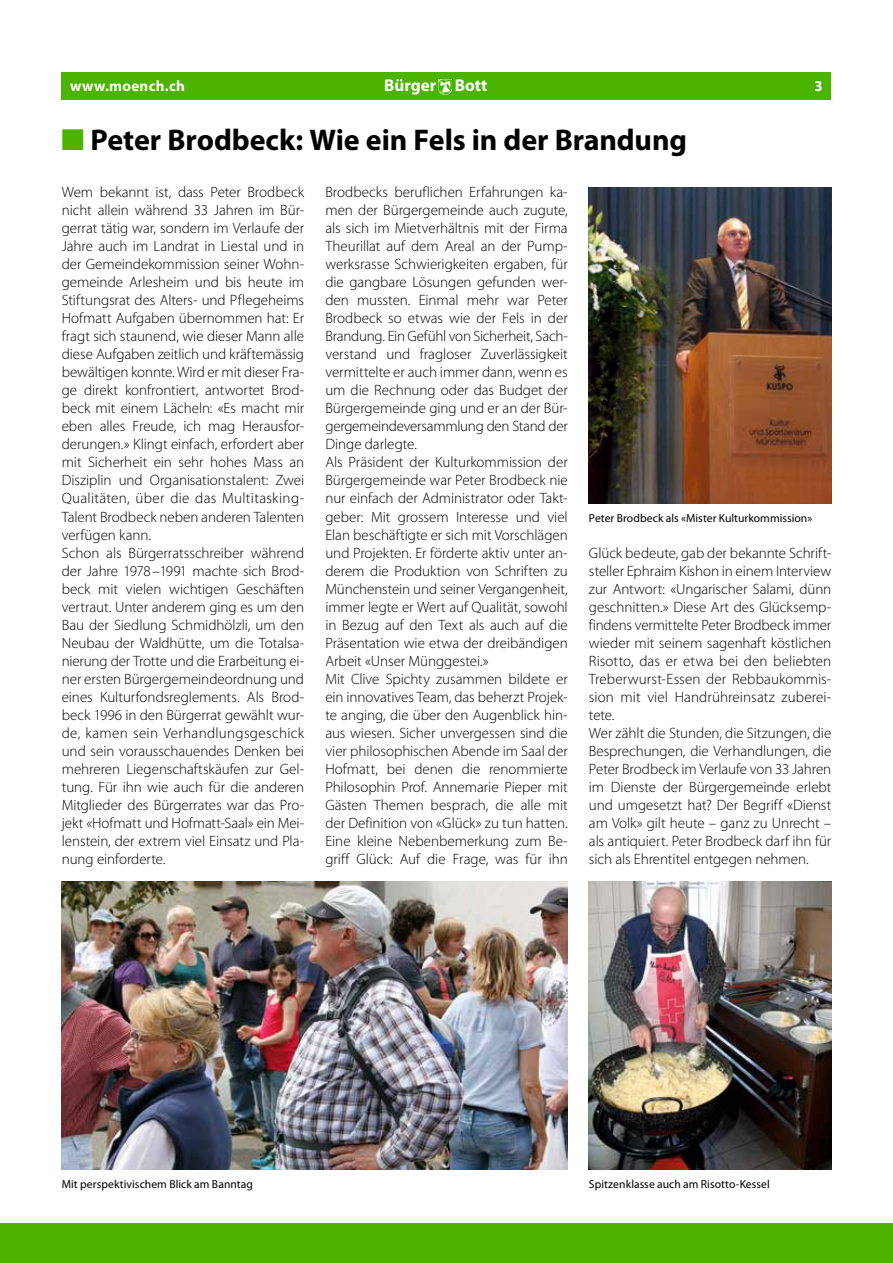
<style>
.page{position:relative;width:893px;height:1263px;background:#fff}
.page>*{position:absolute;margin:0;border:0;box-sizing:border-box;transform-origin:0 0}
.t1{font:700 30px "Myriad Pro";letter-spacing:-.005em;color:#000}
.t2{font:700 17.1px "Myriad Pro";color:#fff}
.t3{font:300 15px/18px "Myriad Pro";letter-spacing:-.005em;color:#000}
.t4{font:700 15px "Myriad Pro";letter-spacing:.02em;color:#fff}
.t5{font:11.7px "Myriad Pro";letter-spacing:.005em;color:#000}
.s1{color:#4bb400}
</style>
<div class="page">
<div style="left:0;top:1223px;width:893px;height:40px;background:#4bb400"></div>
<div style="left:62px;top:72px;width:769px;height:28px;background:#4bb400"></div>
<img style="left:439px;top:80px;width:13px;height:15px">
<img style="left:589px;top:187px;width:242px;height:316px">
<img style="left:62px;top:881px;width:506px;height:288px">
<img style="left:589px;top:881px;width:242px;height:288px">
<p class="t4" style="left:70px;top:78px;width:116px">www.moench.ch</p>
<p class="t2" style="left:384px;top:76px;width:105px">Bürger Bott</p>
<p class="t4" style="left:814px;top:78px;width:10px">3</p>
<h1 class="t1" style="left:62px;top:123px;width:627px"><span class="s1">■</span> Peter Brodbeck: Wie ein Fels in der Brandung</h1>
<p class="t3" style="left:62px;top:184px;width:244px">Wem bekannt ist, dass Peter Brodbeck nicht allein während 33 Jahren im Bür&shy;gerrat tätig war, sondern im Verlaufe der Jahre auch im Landrat in Liestal und in der Gemeindekommission seiner Wohn&shy;gemeinde Arlesheim und bis heute im Stiftungsrat des Alters- und Pflegeheims Hofmatt Aufgaben übernommen hat: Er fragt sich staunend, wie dieser Mann alle diese Aufgaben zeitlich und kräftemässig bewältigen konnte. Wird er mit dieser Fra&shy;ge direkt konfrontiert, antwortet Brod&shy;beck mit einem Lächeln: «Es macht mir eben alles Freude, ich mag Herausfor&shy;derungen.» Klingt einfach, erfordert aber mit Sicherheit ein sehr hohes Mass an Disziplin und Organisationstalent: Zwei Qualitäten, über die das Multitasking-Talent Brodbeck neben anderen Talenten verfügen kann.<br>Schon als Bürgerratsschreiber während der Jahre 1978 –1991 machte sich Brod&shy;beck mit vielen wichtigen Geschäften vertraut. Unter anderem ging es um den Bau der Siedlung Schmidhölzli, um den Neubau der Waldhütte, um die Totalsa&shy;nierung der Trotte und die Erarbeitung ei&shy;ner ersten Bürgergemeindeordnung und eines Kulturfondsreglements. Als Brod&shy;beck 1996 in den Bürgerrat gewählt wur&shy;de, kamen sein Verhandlungsgeschick und sein vorausschauendes Denken bei mehreren Liegenschaftskäufen zur Gel&shy;tung. Für ihn wie auch für die anderen Mitglieder des Bürgerrates war das Pro&shy;jekt «Hofmatt und Hofmatt-Saal» ein Mei&shy;lenstein, der extrem viel Einsatz und Pla&shy;nung einforderte.</p>
<p class="t3" style="left:325px;top:184px;width:244px">Brodbecks beruflichen Erfahrungen ka&shy;men der Bürgergemeinde auch zugute, als sich im Mietverhältnis mit der Firma Theurillat auf dem Areal an der Pump&shy;werksrasse Schwierigkeiten ergaben, für die gangbare Lösungen gefunden wer&shy;den mussten. Einmal mehr war Peter Brodbeck so etwas wie der Fels in der Brandung. Ein Gefühl von Sicherheit, Sach&shy;verstand und fragloser Zuverlässigkeit vermittelte er auch immer dann, wenn es um die Rechnung oder das Budget der Bürgergemeinde ging und er an der Bür&shy;gergemeindeversammlung den Stand der Dinge darlegte.<br>Als Präsident der Kulturkommission der Bürgergemeinde war Peter Brodbeck nie nur einfach der Administrator oder Takt&shy;geber: Mit grossem Interesse und viel Elan beschäftigte er sich mit Vorschlägen und Projekten. Er förderte aktiv unter an&shy;derem die Produktion von Schriften zu Münchenstein und seiner Vergangenheit, immer legte er Wert auf Qualität, sowohl in Bezug auf den Text als auch auf die Präsentation wie etwa der dreibändigen Arbeit «Unser Münggestei.»<br>Mit Clive Spichty zusammen bildete er ein innovatives Team, das beherzt Projek&shy;te anging, die über den Augenblick hin&shy;aus wiesen. Sicher unvergessen sind die vier philosophischen Abende im Saal der Hofmatt, bei denen die renommierte Philosophin Prof. Annemarie Pieper mit Gästen Themen besprach, die alle mit der Definition von «Glück» zu tun hatten.<br>Eine kleine Nebenbemerkung zum Be&shy;griff Glück: Auf die Frage, was für ihn</p>
<p class="t5" style="left:589px;top:511px;width:225px">Peter Brodbeck als «Mister Kulturkommission»</p>
<p class="t3" style="left:589px;top:544px;width:244px">Glück bedeute, gab der bekannte Schrift&shy;steller Ephraim Kishon in einem Interview zur Antwort: «Ungarischer Salami, dünn geschnitten.» Diese Art des Glücksemp&shy;findens vermittelte Peter Brodbeck immer wieder mit seinem sagenhaft köstlichen Risotto, das er etwa bei den beliebten Treberwurst-Essen der Rebbaukommis&shy;sion mit viel Handrühreinsatz zuberei&shy;tete.<br>Wer zählt die Stunden, die Sitzungen, die Besprechungen, die Verhandlungen, die Peter Brodbeck im Verlaufe von 33 Jahren im Dienste der Bürgergemeinde erlebt und umgesetzt hat? Der Begriff «Dienst am Volk» gilt heute – ganz zu Unrecht – als antiquiert. Peter Brodbeck darf ihn für sich als Ehrentitel entgegen nehmen.</p>
<p class="t5" style="left:62px;top:1177px;width:193px">Mit perspektivischem Blick am Banntag</p>
<p class="t5" style="left:589px;top:1177px;width:182px">Spitzenklasse auch am Risotto-Kessel</p>
</div>
